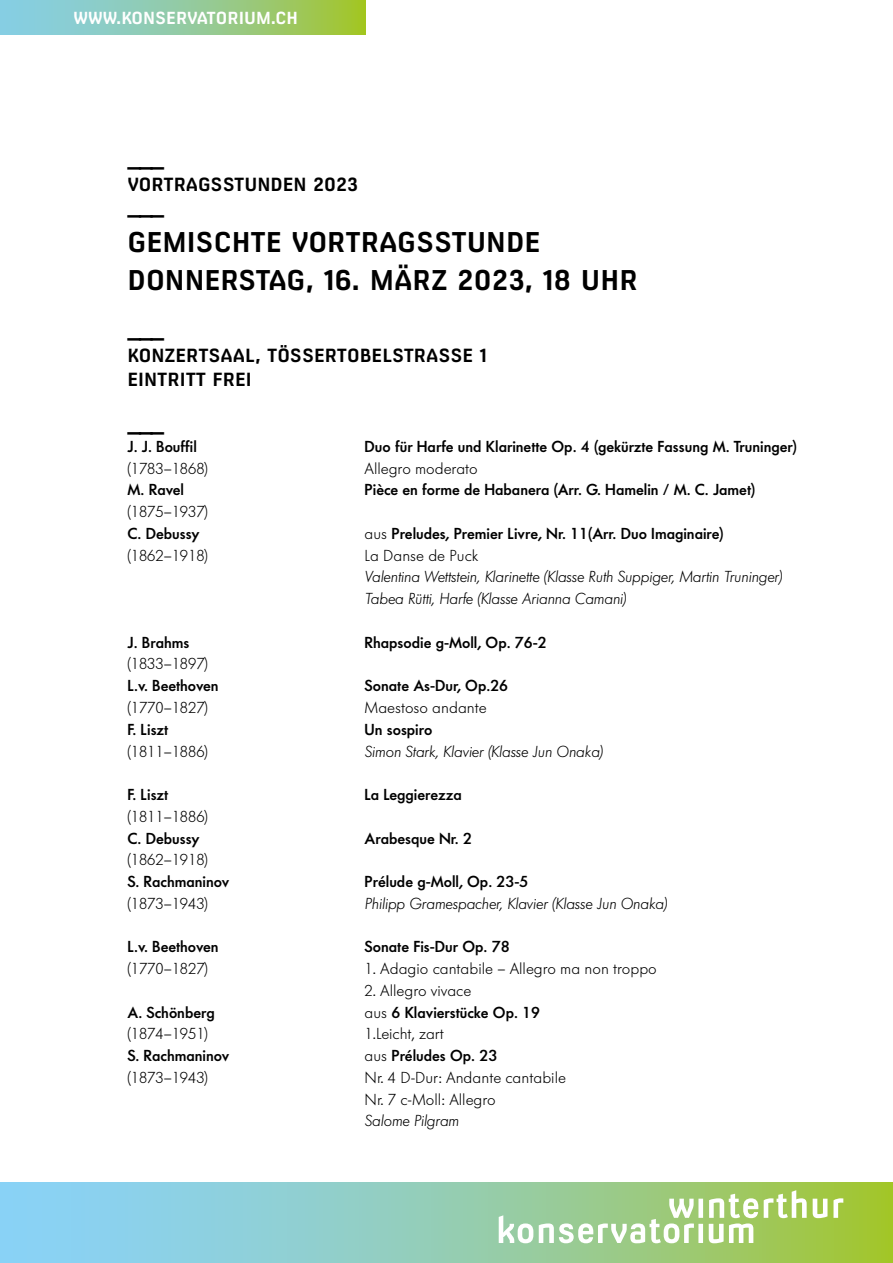
<style>
.page{position:relative;width:893px;height:1263px;background:#fff}
.page>*{position:absolute;margin:0;border:0;box-sizing:border-box;transform-origin:0 0}
.t1{font:700 27px/37.5px "Milibus Rg";color:#000}
.t2{font:700 22.5px "Milibus Rg";color:#000}
.t3{font:700 18px/24px "Milibus Rg";color:#000}
.t4{font:700 16.5px "Milibus Rg";color:#fff}
.t5{font:500 15.75px "Futura BQ";color:#000}
.t6{font:300 15.75px/21.8px "Futura BQ";color:#000}
.t7{font:italic 300 15.75px/21.8px "Futura BQ";color:#000}
.s1{font-weight:300}
</style>
<div class="page">
<svg style="left:0;top:0;width:365px;height:34px;background:#93ca98"></svg>
<svg style="left:0;top:1182px;width:893px;height:81px;background:#92cdb8"></svg>
<svg style="left:499px;top:1190px;width:344px;height:53px"></svg>
<p class="t4" style="left:74px;top:8px;width:226px">WWW.KONSERVATORIUM.CH</p>
<h2 class="t2" style="left:128px;top:145px;width:38px">___</h2>
<p class="t3" style="left:128px;top:172px;width:232px">VORTRAGSSTUNDEN 2023</p>
<h2 class="t2" style="left:128px;top:193px;width:38px">___</h2>
<h1 class="t1" style="left:128px;top:223px;width:512px">GEMISCHTE VORTRAGSSTUNDE<br>DONNERSTAG, 16. MÄRZ 2023, 18 UHR</h1>
<h2 class="t2" style="left:128px;top:316px;width:38px">___</h2>
<p class="t3" style="left:128px;top:343px;width:361px">KONZERTSAAL, TÖSSERTOBELSTRASSE 1<br>EINTRITT FREI</p>
<h2 class="t2" style="left:128px;top:410px;width:38px">___</h2>
<p class="t5" style="left:128px;top:436px;width:71px">J. J. Bouffil</p>
<p class="t5" style="left:365px;top:436px;width:434px">Duo für Harfe und Klarinette Op. 4 (gekürzte Fassung M. Truninger)</p>
<p class="t6" style="left:128px;top:457px;width:82px">(1783–1868)</p>
<p class="t6" style="left:365px;top:457px;width:115px">Allegro moderato</p>
<p class="t5" style="left:128px;top:480px;width:58px">M. Ravel</p>
<p class="t5" style="left:365px;top:480px;width:392px">Pièce en forme de Habanera (Arr. G. Hamelin / M. C. Jamet)</p>
<p class="t6" style="left:128px;top:501px;width:82px">(1875–1937)</p>
<p class="t5" style="left:128px;top:523px;width:74px">C. Debussy</p>
<p class="t5" style="left:365px;top:523px;width:361px"><span class="s1">aus</span> Preludes, Premier Livre, Nr. 11(Arr. Duo Imaginaire)</p>
<p class="t6" style="left:128px;top:544px;width:82px">(1862–1918)</p>
<p class="t6" style="left:365px;top:544px;width:115px">La Danse de Puck</p>
<p class="t7" style="left:365px;top:566px;width:419px">Valentina Wettstein, Klarinette (Klasse Ruth Suppiger, Martin Truninger)<br>Tabea Rütti, Harfe (Klasse Arianna Camani)</p>
<p class="t5" style="left:128px;top:632px;width:63px">J. Brahms</p>
<p class="t5" style="left:365px;top:632px;width:184px">Rhapsodie g-Moll, Op. 76-2</p>
<p class="t6" style="left:128px;top:653px;width:82px">(1833–1897)</p>
<p class="t5" style="left:128px;top:675px;width:93px">L.v. Beethoven</p>
<p class="t5" style="left:365px;top:675px;width:145px">Sonate As-Dur, Op.26</p>
<p class="t6" style="left:128px;top:697px;width:82px">(1770–1827)</p>
<p class="t6" style="left:365px;top:697px;width:124px">Maestoso andante</p>
<p class="t5" style="left:128px;top:719px;width:42px">F. Liszt</p>
<p class="t5" style="left:365px;top:719px;width:69px">Un sospiro</p>
<p class="t6" style="left:128px;top:740px;width:82px">(1811–1886)</p>
<p class="t7" style="left:365px;top:740px;width:240px">Simon Stark, Klavier (Klasse Jun Onaka)</p>
<p class="t5" style="left:128px;top:784px;width:42px">F. Liszt</p>
<p class="t5" style="left:365px;top:784px;width:99px">La Leggierezza</p>
<p class="t6" style="left:128px;top:805px;width:82px">(1811–1886)</p>
<p class="t5" style="left:128px;top:828px;width:74px">C. Debussy</p>
<p class="t5" style="left:365px;top:828px;width:109px">Arabesque Nr. 2</p>
<p class="t6" style="left:128px;top:849px;width:82px">(1862–1918)</p>
<p class="t5" style="left:128px;top:871px;width:103px">S. Rachmaninov</p>
<p class="t5" style="left:365px;top:871px;width:165px">Prélude g-Moll, Op. 23-5</p>
<p class="t6" style="left:128px;top:892px;width:82px">(1873–1943)</p>
<p class="t7" style="left:365px;top:892px;width:304px">Philipp Gramespacher, Klavier (Klasse Jun Onaka)</p>
<p class="t5" style="left:128px;top:936px;width:93px">L.v. Beethoven</p>
<p class="t5" style="left:365px;top:936px;width:147px">Sonate Fis-Dur Op. 78</p>
<p class="t6" style="left:128px;top:958px;width:82px">(1770–1827)</p>
<p class="t6" style="left:365px;top:958px;width:294px">1. Adagio cantabile – Allegro ma non troppo</p>
<p class="t6" style="left:365px;top:979px;width:108px">2. Allegro vivace</p>
<p class="t5" style="left:128px;top:1002px;width:89px">A. Schönberg</p>
<p class="t5" style="left:365px;top:1002px;width:177px"><span class="s1">aus</span> 6 Klavierstücke Op. 19</p>
<p class="t6" style="left:128px;top:1023px;width:82px">(1874–1951)</p>
<p class="t6" style="left:365px;top:1023px;width:81px">1.Leicht, zart</p>
<p class="t5" style="left:128px;top:1045px;width:103px">S. Rachmaninov</p>
<p class="t5" style="left:365px;top:1045px;width:134px"><span class="s1">aus</span> Préludes Op. 23</p>
<p class="t6" style="left:128px;top:1066px;width:82px">(1873–1943)</p>
<p class="t6" style="left:365px;top:1066px;width:203px">Nr. 4 D-Dur: Andante cantabile<br>Nr. 7 c-Moll: Allegro</p>
<p class="t7" style="left:365px;top:1110px;width:96px">Salome Pilgram</p>
</div>
